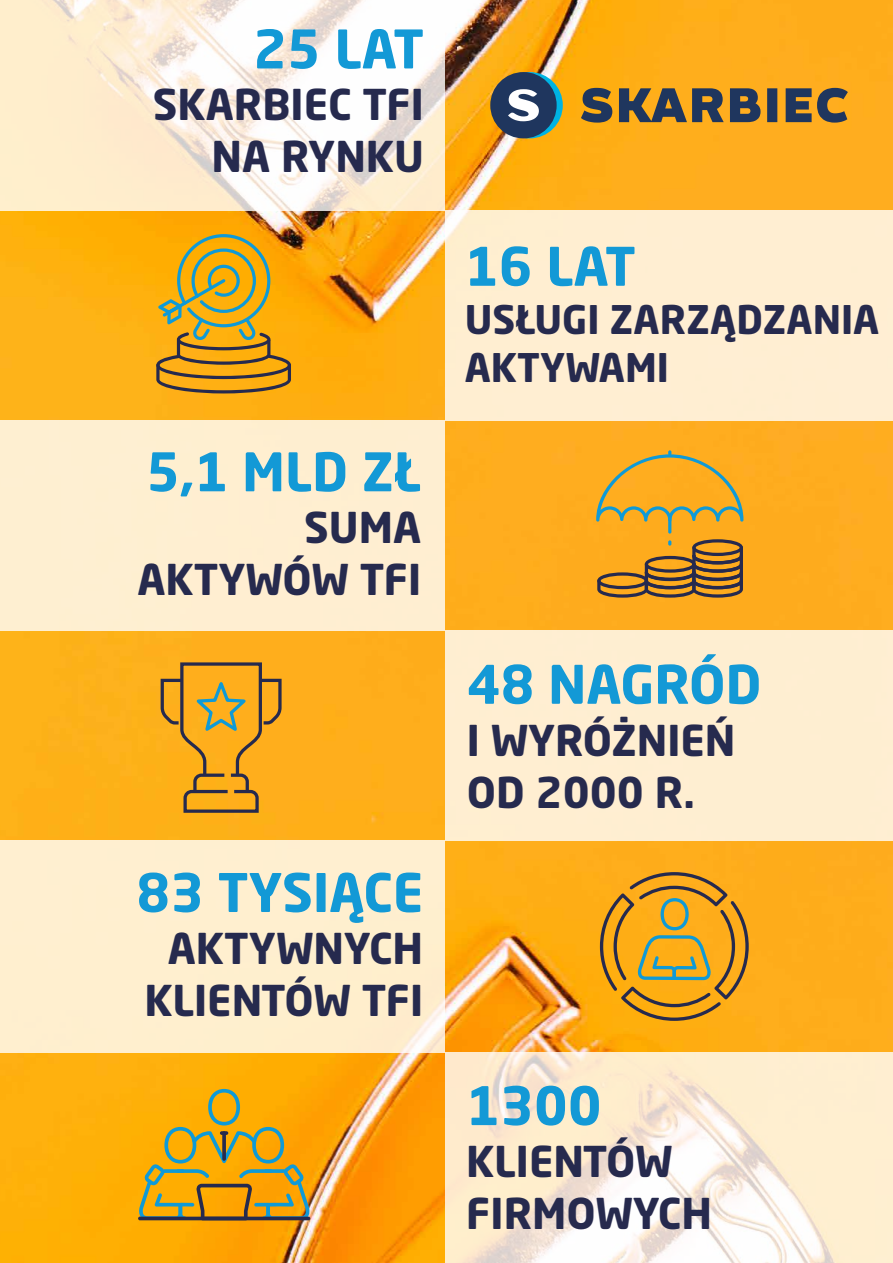
<style>
.page{position:relative;width:893px;height:1263px;background:#fff}
.page>*{position:absolute;margin:0;border:0;box-sizing:border-box;transform-origin:0 0}
.t1{font:700 52.5px "Neo Sans Pro";color:#1399d6}
.t2{font:700 42px/51.9px "Neo Sans Pro";color:#262a4e;text-align:right}
.t3{font:700 39px/48.3px "Neo Sans Pro";color:#262a4e}
</style>
<div class="page">
<img style="left:0;top:0;width:893px;height:1263px">
<svg style="left:0;top:0;width:445px;height:210px"></svg>
<div style="left:445px;top:210px;width:448px;height:210px;background:#ffeed2"></div>
<div style="left:0;top:420px;width:445px;height:210px;background:#feefd1"></div>
<div style="left:445px;top:630px;width:448px;height:210px;background:#feeed1"></div>
<div style="left:0;top:840px;width:445px;height:213px;background:#ffefcf"></div>
<svg style="left:445px;top:1053px;width:448px;height:210px;fill:#feeed0"></svg>
<svg style="left:496px;top:72px;width:67px;height:66px"></svg>
<div style="left:490px;top:72px;width:67px;height:66px;background:#1f365e;border-radius:50%"></div>
<svg style="left:508px;top:89px;width:31px;height:32px"></svg>
<svg style="left:581px;top:88px;width:267px;height:35px;background:#7a6642"></svg>
<svg style="left:159px;top:661px;width:124px;height:153px;background:#dd9e26"></svg>
<svg style="left:156px;top:234px;width:135px;height:159px;background:#d3a024"></svg>
<svg style="left:596px;top:450px;width:147px;height:72px;background:#e0a935"></svg>
<hr style="left:668px;top:514px;width:3px;height:20px;background:#0f9ad7;border-radius:2px">
<svg style="left:597px;top:539px;width:146px;height:59px;background:#b7812d"></svg>
<hr style="left:138px;top:1217px;width:172px;height:3px;background:#262a4e;border-radius:2px">
<svg style="left:139px;top:1089px;width:171px;height:131px;background:#d5a120"></svg>
<svg style="left:222px;top:1131px;width:4px;height:30px"></svg>
<svg style="left:600px;top:872px;width:149px;height:149px;background:#d79c27"></svg>
<p class="t1" style="left:253px;top:15px;width:172px">25 LAT</p>
<p class="t2" style="left:153px;top:78px;width:273px">SKARBIEC TFI<br>NA RYNKU</p>
<p class="t1" style="left:146px;top:438px;width:276px">5,1 MLD ZŁ</p>
<p class="t2" style="left:137px;top:501px;width:285px">SUMA<br>AKTYWÓW TFI</p>
<p class="t1" style="left:136px;top:859px;width:288px">83 TYSIĄCE</p>
<p class="t2" style="left:144px;top:921px;width:280px;text-align:center">AKTYWNYCH<br>KLIENTÓW TFI</p>
<p class="t1" style="left:465px;top:233px;width:172px">16 LAT</p>
<p class="t3" style="left:465px;top:294px;width:416px">USŁUGI ZARZĄDZANIA<br>AKTYWAMI</p>
<p class="t1" style="left:467px;top:651px;width:296px">48 NAGRÓD</p>
<p class="t2" style="left:467px;top:713px;width:270px;text-align:left">I WYRÓŻNIEŃ<br>OD 2000 R.</p>
<p class="t1" style="left:466px;top:1072px;width:137px">1300</p>
<p class="t2" style="left:466px;top:1134px;width:247px;text-align:left">KLIENTÓW<br>FIRMOWYCH</p>
</div>
